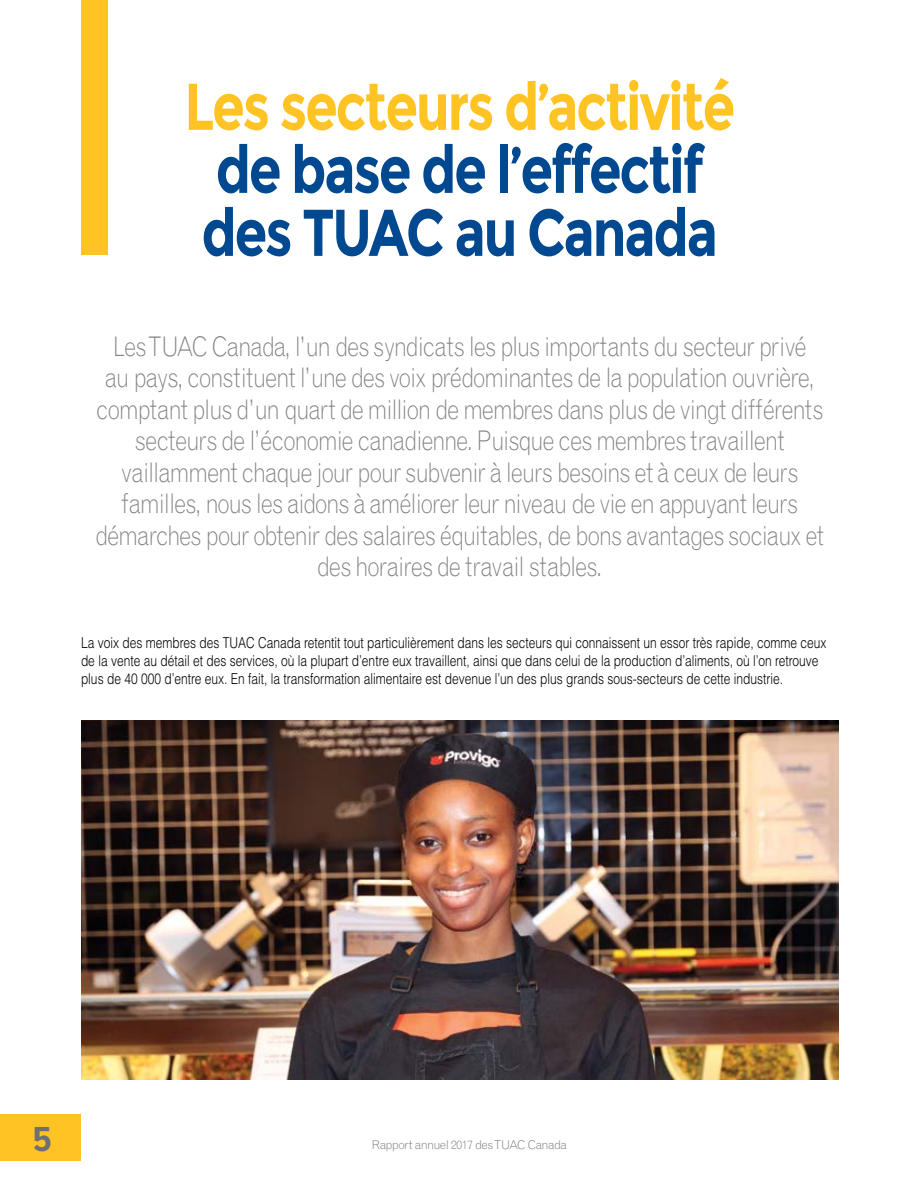
<style>
.page{position:relative;width:918px;height:1188px;background:#fff}
.page>*{position:absolute;margin:0;border:0;box-sizing:border-box;transform-origin:0 0}
.t1{font:700 66px/63px "Montserrat";letter-spacing:-.04em;color:#004990;scale:.8 1}
.t2{font:700 66px "Montserrat";letter-spacing:-.04em;color:#ffc423;scale:.8 1}
.t3{font:700 36px "Proxima Nova Cond";color:#6f7073}
.t4{font:300 27px/31.5px "Grotesque MT Std";letter-spacing:-.05em;color:#808285;text-align:center;scale:.85 1}
.t5{font:300 15px/18.3px "Helvetica LT Std";color:#000;scale:.8 1}
.t6{font:300 12px "Grotesque MT Std";letter-spacing:-.04em;color:#6f7073}
</style>
<div class="page">
<div style="left:0;top:1115px;width:81px;height:46px;background:#ffc423"></div>
<img style="left:81px;top:721px;width:757px;height:359px">
<div style="left:81px;top:0;width:27px;height:255px;background:#ffc423"></div>
<h1 class="t2" style="left:184px;top:67px;width:690px">Les secteurs d’activité</h1>
<h1 class="t1" style="left:202px;top:138px;width:647px">de base de l’effectif des TUAC au Canada</h1>
<p class="t4" style="left:95px;top:330px;width:859px">Les TUAC Canada, l’un des syndicats les plus importants du secteur privé<br>au pays, constituent l’une des voix prédominantes de la population ouvrière, comptant plus d’un quart de million de membres dans plus de vingt différents secteurs de l’économie canadienne. Puisque ces membres travaillent vaillamment chaque jour pour subvenir à leurs besoins et à ceux de leurs familles, nous les aidons à améliorer leur niveau de vie en appuyant leurs démarches pour obtenir des salaires équitables, de bons avantages sociaux et des horaires de travail stables.</p>
<p class="t5" style="left:81px;top:633px;width:934px">La voix des membres des TUAC Canada retentit tout particulièrement dans les secteurs qui connaissent un essor très rapide, comme ceux de la vente au détail et des services, où la plupart d’entre eux travaillent, ainsi que dans celui de la production d’aliments, où l’on retrouve plus de 40 000 d’entre eux. En fait, la transformation alimentaire est devenue l’un des plus grands sous-secteurs de cette industrie.</p>
<h2 class="t3" style="left:33px;top:1119px;width:20px">5</h2>
<p class="t6" style="left:372px;top:1138px;width:197px">Rapport annuel 2017 des TUAC Canada</p>
</div>
